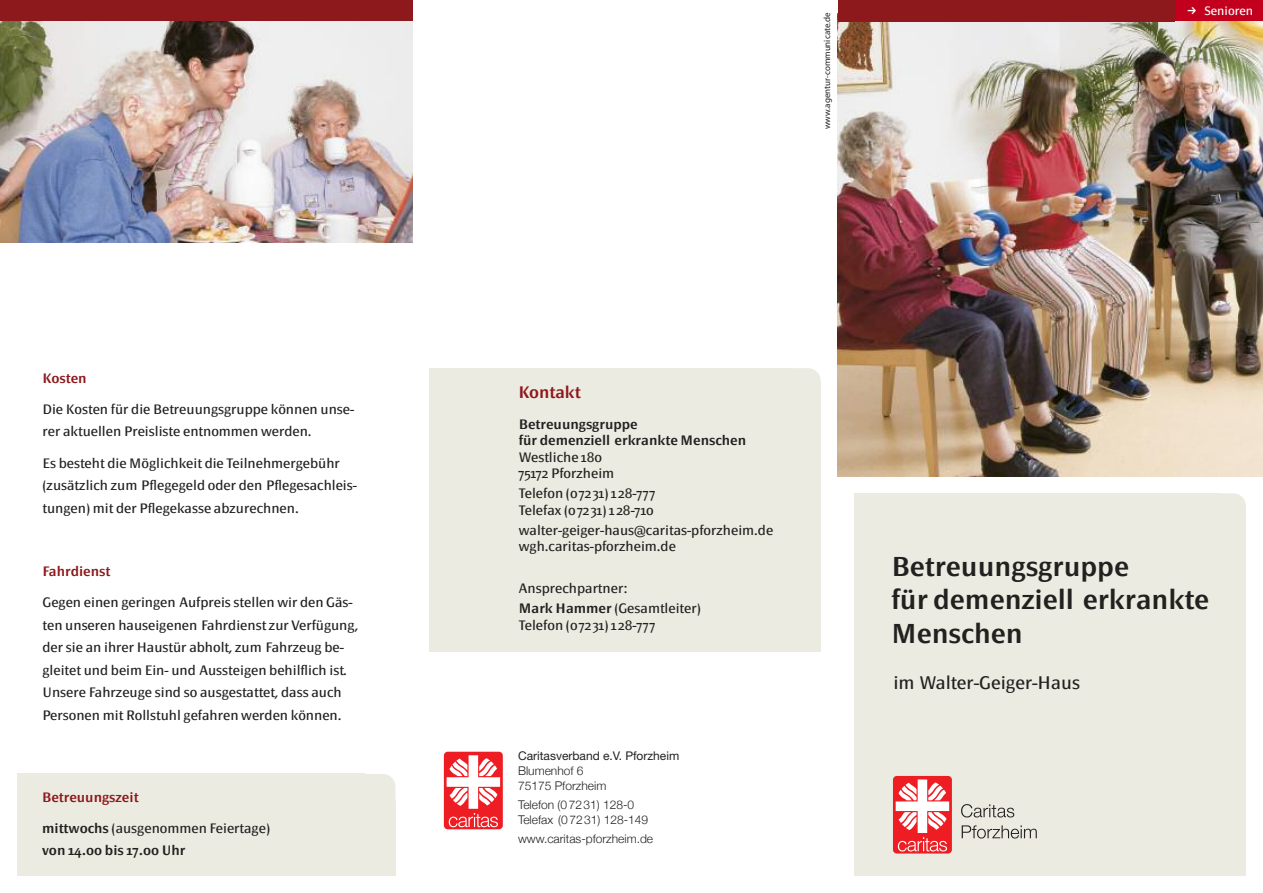
<style>
.page{position:relative;width:1263px;height:893px;background:#fff}
.page>*{position:absolute;margin:0;border:0;box-sizing:border-box;transform-origin:0 0}
.t1{font:600 27px/33px "Page Sans";color:#212120}
.t2{font:18px "Page Sans";color:#212120}
.t3{font:600 16.5px "Page Sans";color:#8d191c}
.t4{font:13.5px/22.5px "Page Sans";color:#212120}
.t5{font:600 13.5px/16.2px "Page Sans";color:#212120}
.t6{font:600 13.5px "Page Sans";color:#8d191c}
.t7{font:300 12px/15px "Helvetica Neue";color:#212120}
.t8{font:12px "Helvetica Neue";color:#212120}
.t9{font:12px "Page Sans";color:#fff}
.t10{font:9px "Myriad";color:#212120}
.s1{font-weight:400}
.s2{font-family:"FF Dingbests";font-size:13.05px}
.s3{font-weight:600}
</style>
<div class="page">
<div style="left:429px;top:368px;width:392px;height:283px;background:#ecebe1"></div>
<div style="left:793px;top:345px;width:35px;height:37px;background:#fff"></div>
<div style="left:770px;top:368px;width:51px;height:49px;background:#ecebe1;border-radius:13px"></div>
<div style="left:855px;top:493px;width:391px;height:383px;background:#ecebe1"></div>
<img style="left:838px;top:21px;width:425px;height:455px">
<div style="left:1220px;top:484px;width:36px;height:43px;background:#fff"></div>
<div style="left:1184px;top:493px;width:62px;height:50px;background:#ecebe1;border-radius:13px"></div>
<div style="left:0;top:0;width:412px;height:21px;background:#8d191c"></div>
<img style="left:0;top:21px;width:412px;height:222px">
<div style="left:1171px;top:0;width:92px;height:21px;background:#c2001d"></div>
<div style="left:838px;top:0;width:336px;height:21px;background:#8d191c"></div>
<div style="left:17px;top:774px;width:378px;height:102px;background:#ecebe1"></div>
<div style="left:365px;top:767px;width:38px;height:34px;background:#fff"></div>
<div style="left:341px;top:774px;width:54px;height:57px;background:#ecebe1;border-radius:13px"></div>
<div style="left:893px;top:776px;width:59px;height:77px;background:#ee1d23;border-radius:4px"></div>
<svg style="left:896px;top:779px;width:53px;height:72px"></svg>
<svg style="left:961px;top:804px;width:53px;height:13px"></svg>
<svg style="left:962px;top:825px;width:75px;height:13px"></svg>
<div style="left:444px;top:752px;width:59px;height:77px;background:#ee1d23;border-radius:4px"></div>
<svg style="left:447px;top:755px;width:53px;height:72px"></svg>
<p class="t6" style="left:43px;top:373px;width:46px">Kosten</p>
<p class="t4" style="left:43px;top:399px;width:313px">Die Kosten für die Betreuungsgruppe können unse&shy;rer aktuellen Preisliste entnommen werden.</p>
<p class="t4" style="left:43px;top:453px;width:316px">Es besteht die Möglichkeit die Teilnehmergebühr (zusätzlich zum Pflegegeld oder den Pflegesachleis&shy;tungen) mit der Pflegekasse abzurechnen.</p>
<p class="t6" style="left:43px;top:566px;width:69px">Fahrdienst</p>
<p class="t4" style="left:43px;top:592px;width:318px">Gegen einen geringen Aufpreis stellen wir den Gäs&shy;ten unseren hauseigenen Fahrdienst zur Verfügung, der sie an ihrer Haustür abholt, zum Fahrzeug be&shy;gleitet und beim Ein- und Aussteigen behilflich ist.<br>Unsere Fahrzeuge sind so ausgestattet, dass auch Personen mit Rollstuhl gefahren werden können.</p>
<p class="t6" style="left:42px;top:792px;width:98px">Betreuungszeit</p>
<p class="t5" style="left:42px;top:818px;width:229px;line-height:22.5px">mittwochs <span class="s1">(ausgenommen Feiertage) </span>von 14.00 bis 17.00 Uhr</p>
<p class="t10" style="left:824px;top:129px;width:118px;rotate:-90deg">www.agentur-communicate.de</p>
<p class="t9" style="left:1187px;top:6px;width:68px"><span class="s2">f</span> Senioren</p>
<p class="t3" style="left:518px;top:386px;width:64px">Kontakt</p>
<p class="t5" style="left:519px;top:417px;width:229px">Betreuungsgruppe<br>für demenziell erkrankte Menschen</p>
<p class="t4" style="left:519px;top:450px;width:97px;line-height:16.2px">Westliche 180<br>75172 Pforzheim</p>
<p class="t4" style="left:519px;top:487px;width:138px;line-height:16.2px">Telefon (072 31) 1 28-777<br>Telefax (072 31) 1 28-710</p>
<p class="t4" style="left:519px;top:523px;width:256px;line-height:16.2px">walter-geiger-haus@caritas-pforzheim.de wgh.caritas-pforzheim.de</p>
<p class="t4" style="left:519px;top:579px;width:183px;line-height:20.4px">Ansprechpartner:<br><span class="s3">Mark Hammer</span> (Gesamtleiter)</p>
<p class="t4" style="left:519px;top:615px;width:138px">Telefon (072 31) 1 28-777</p>
<p class="t8" style="left:518px;top:751px;width:163px">Caritasverband e.V. Pforzheim</p>
<p class="t7" style="left:518px;top:763px;width:90px">Blumenhof 6<br>75175 Pforzheim</p>
<p class="t7" style="left:518px;top:797px;width:132px">Telefon (07231) 128-0<br>Telefax (07231) 128-149</p>
<p class="t7" style="left:518px;top:831px;width:137px">www.caritas-pforzheim.de</p>
<h1 class="t1" style="left:891px;top:553px;width:319px">Betreuungsgruppe<br>für demenziell erkrankte<br>Menschen</h1>
<h2 class="t2" style="left:893px;top:676px;width:188px">im Walter-Geiger-Haus</h2>
</div>
